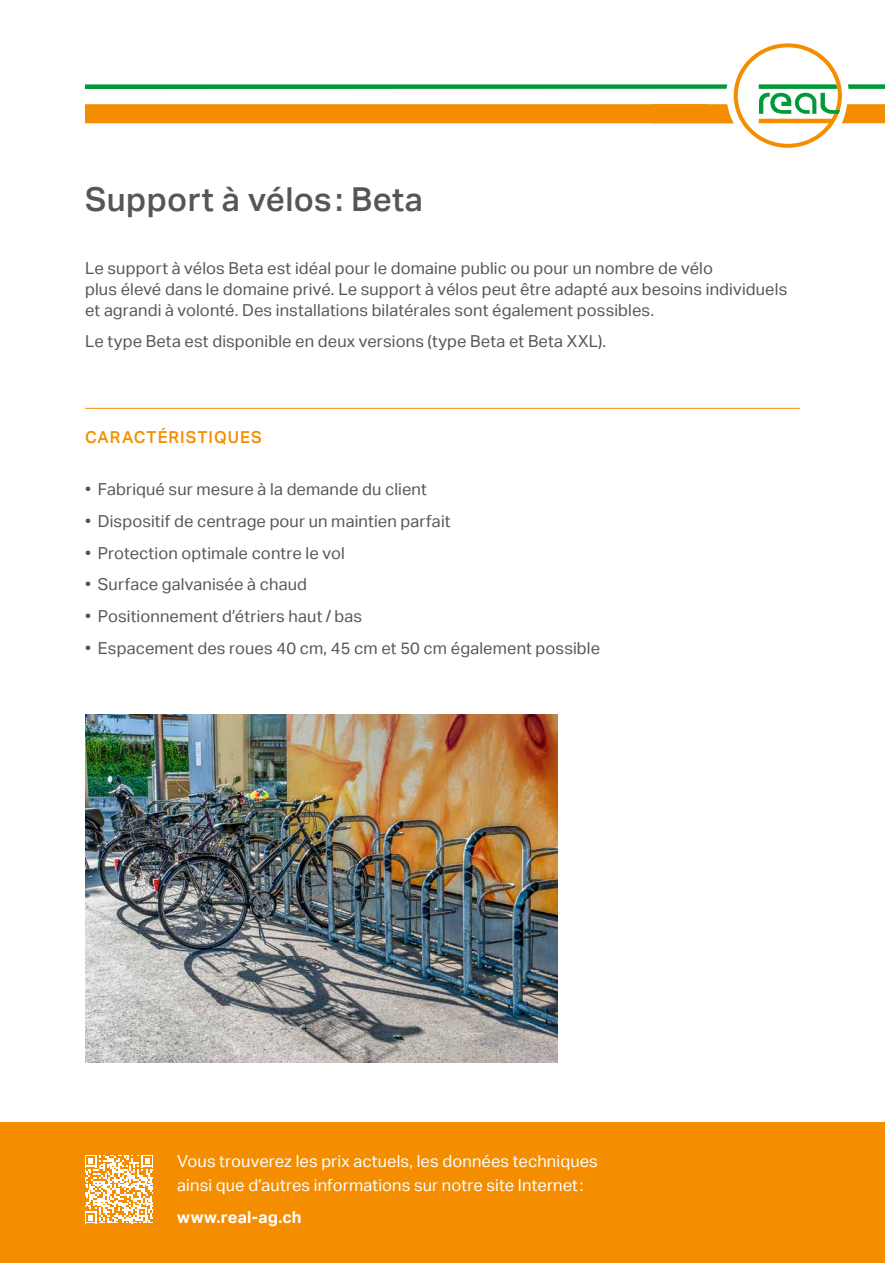
<style>
.page{position:relative;width:885px;height:1263px;background:#fff}
.page>*{position:absolute;margin:0;border:0;box-sizing:border-box;transform-origin:0 0}
.t1{font:500 33px "Aktiv Grotesk";letter-spacing:.015em;color:#555756}
.t2{font:16.5px/21px "Aktiv Grotesk";letter-spacing:.01em;color:#555756}
.t3{font:16.5px/24px "Aktiv Grotesk";letter-spacing:.005em;color:#fff}
.t4{font:500 16.5px "Aktiv Grotesk";letter-spacing:.065em;color:#f48e00}
.t5{font:700 16.5px "Aktiv Grotesk";letter-spacing:.01em;color:#fff}
</style>
<div class="page">
<svg style="left:85px;top:43px;width:799px;height:105px"></svg>
<div style="left:0;top:1123px;width:884px;height:140px;background:#f48e00"></div>
<svg style="left:85px;top:1155px;width:68px;height:69px"></svg>
<hr style="left:85px;top:408px;width:714px;height:1px;background:#f48e00">
<img style="left:85px;top:715px;width:472px;height:347px">
<h1 class="t1" style="left:85px;top:180px;width:339px">Support à vélos : Beta</h1>
<p class="t2" style="left:85px;top:257px;width:703px">Le support à vélos Beta est idéal pour le domaine public ou pour un nombre de vélo<br>plus élevé dans le domaine privé. Le support à vélos peut être adapté aux besoins individuels et agrandi à volonté. Des installations bilatérales sont également possibles.</p>
<p class="t2" style="left:85px;top:331px;width:522px">Le type Beta est disponible en deux versions (type Beta et Beta XXL).</p>
<p class="t4" style="left:85px;top:427px;width:178px">CARACTÉRISTIQUES</p>
<p class="t2" style="left:85px;top:479px;width:343px">• Fabriqué sur mesure à la demande du client</p>
<p class="t2" style="left:85px;top:511px;width:367px">• Dispositif de centrage pour un maintien parfait</p>
<p class="t2" style="left:85px;top:542px;width:261px">• Protection optimale contre le vol</p>
<p class="t2" style="left:85px;top:574px;width:223px">• Surface galvanisée à chaud</p>
<p class="t2" style="left:85px;top:606px;width:278px">• Positionnement d’étriers haut / bas</p>
<p class="t2" style="left:85px;top:637px;width:516px">• Espacement des roues 40 cm, 45 cm et 50 cm également possible</p>
<p class="t3" style="left:177px;top:1149px;width:422px">Vous trouverez les prix actuels, les données techniques ainsi que d’autres informations sur notre site Internet :</p>
<p class="t5" style="left:177px;top:1208px;width:126px">www.real-ag.ch</p>
</div>
